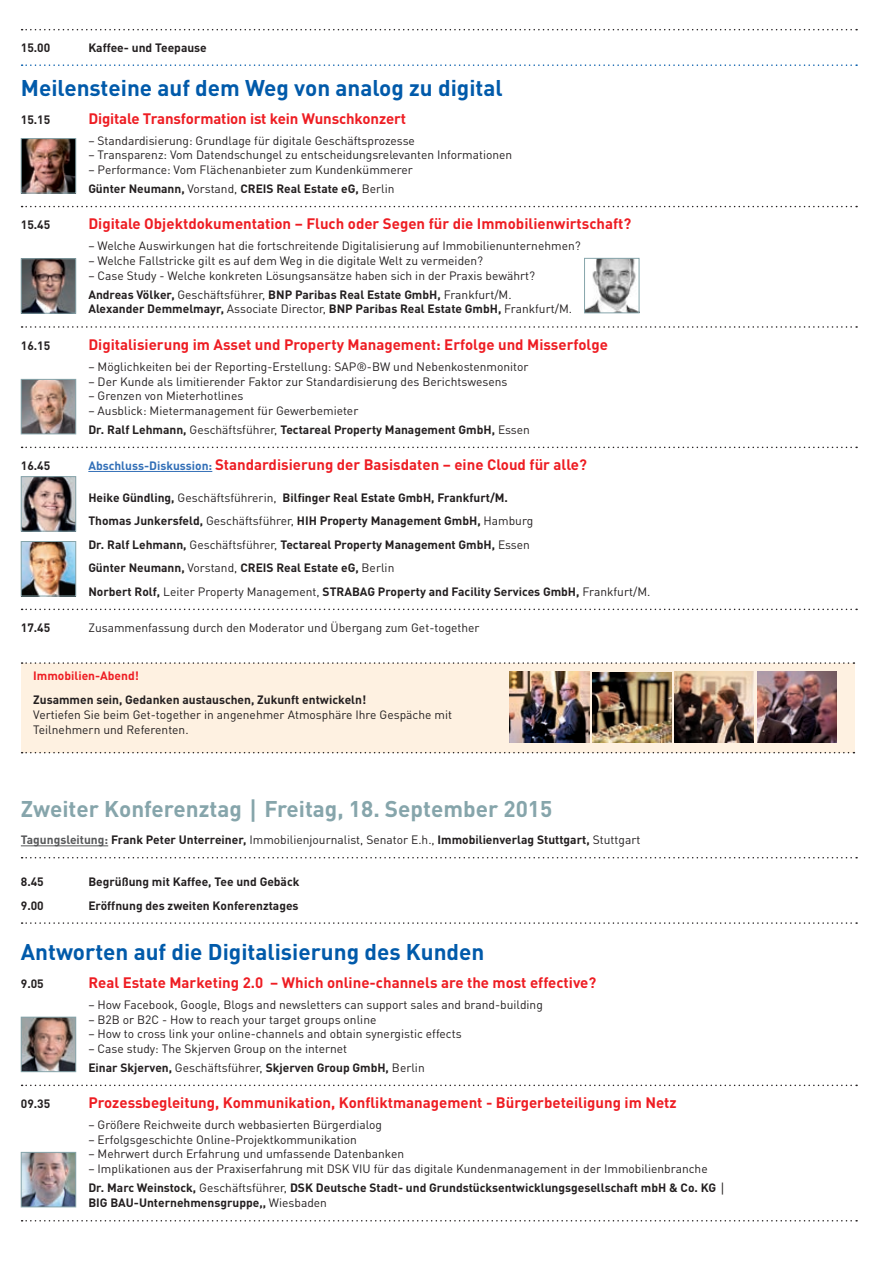
<style>
.page{position:relative;width:893px;height:1263px;background:#fff}
.page>*{position:absolute;margin:0;border:0;box-sizing:border-box;transform-origin:0 0}
.Programm_Subheadline{font:700 22.5px "DINOT";color:#015aaa}
.Programm_Subheadline-2{font:700 22.5px "DINOT";color:#86a5ab}
.Programm_Subheadline-3{font:700 15px "DINOT";color:#ee1d23}
.Programm_Subheadline-4{font:12px/15px "DINOT";color:#231f20}
.Programm_Subheadline-5{font:700 12px/15px "DINOT";color:#231f20}
.Programm_Subheadline-6{font:700 12px "DINOT";color:#ee1d23}
.s1{font-weight:400}
.s2{font-size:12px;color:#326fb7}
.s3{font-weight:700}
.s4{font-family:"Futura Std";font-weight:800}
.s5{color:#57585a}
.s6{font-family:"Futura Std";font-weight:400}
</style>
<div class="page">
<svg style="left:22px;top:29px;width:835px;height:1px"></svg>
<svg style="left:22px;top:64px;width:835px;height:2px"></svg>
<svg style="left:22px;top:206px;width:835px;height:1px"></svg>
<svg style="left:22px;top:326px;width:835px;height:2px"></svg>
<svg style="left:22px;top:447px;width:835px;height:1px"></svg>
<hr style="left:88px;top:471px;width:124px;height:1px;background:#326fb7">
<svg style="left:22px;top:609px;width:835px;height:1px"></svg>
<svg style="left:22px;top:857px;width:835px;height:1px"></svg>
<hr style="left:21px;top:845px;width:87px;height:1px;background:#57585a">
<svg style="left:22px;top:922px;width:835px;height:2px"></svg>
<svg style="left:22px;top:1084px;width:835px;height:2px"></svg>
<svg style="left:22px;top:1220px;width:835px;height:1px"></svg>
<div style="left:21px;top:663px;width:833px;height:90px;background:#fef1e1"></div>
<svg style="left:22px;top:752px;width:832px;height:1px"></svg>
<svg style="left:22px;top:662px;width:832px;height:2px"></svg>
<img style="left:675px;top:672px;width:79px;height:71px">
<img style="left:510px;top:672px;width:79px;height:71px">
<img style="left:592px;top:672px;width:79px;height:71px">
<img style="left:757px;top:672px;width:79px;height:71px">
<img style="left:23px;top:140px;width:51px;height:51px">
<div style="left:21px;top:138px;width:55px;height:55px;border:1px solid #86a5ab"></div>
<img style="left:23px;top:260px;width:51px;height:52px">
<div style="left:21px;top:258px;width:55px;height:56px;border:1px solid #86a5ab"></div>
<img style="left:586px;top:260px;width:51px;height:51px">
<div style="left:584px;top:258px;width:55px;height:55px;border:1px solid #86a5ab"></div>
<img style="left:23px;top:381px;width:51px;height:51px">
<div style="left:21px;top:379px;width:55px;height:55px;border:1px solid #86a5ab"></div>
<img style="left:23px;top:478px;width:51px;height:51px">
<div style="left:21px;top:476px;width:55px;height:55px;border:1px solid #86a5ab"></div>
<img style="left:23px;top:543px;width:51px;height:51px">
<div style="left:21px;top:541px;width:55px;height:55px;border:1px solid #86a5ab"></div>
<img style="left:23px;top:1019px;width:51px;height:51px">
<div style="left:21px;top:1017px;width:55px;height:55px;border:1px solid #86a5ab"></div>
<img style="left:23px;top:1154px;width:51px;height:51px">
<div style="left:21px;top:1152px;width:55px;height:55px;border:1px solid #86a5ab"></div>
<p class="Programm_Subheadline-5" style="left:21px;top:39px;width:31px">15.00</p>
<p class="Programm_Subheadline-5" style="left:88px;top:39px;width:120px">Kaffee- und Teepause</p>
<p class="Programm_Subheadline" style="left:21px;top:73px;width:483px">Meilensteine auf dem Weg von analog zu digital</p>
<p class="Programm_Subheadline-5" style="left:21px;top:111px;width:31px">15.15</p>
<p class="Programm_Subheadline-3" style="left:88px;top:108px;width:319px">Digitale Transformation ist kein Wunschkonzert</p>
<p class="Programm_Subheadline-4" style="left:88px;top:132px;width:328px">– Standardisierung: Grundlage für digitale Geschäftsprozesse</p>
<p class="Programm_Subheadline-4" style="left:88px;top:147px;width:425px">– Transparenz: Vom Datendschungel zu entscheidungsrelevanten Informationen</p>
<p class="Programm_Subheadline-4" style="left:88px;top:162px;width:326px">– Performance: Vom Flächenanbieter zum Kundenkümmerer</p>
<p class="Programm_Subheadline-5" style="left:88px;top:181px;width:308px">Günter Neumann, <span class="s1">Vorstand,</span> CREIS Real Estate eG, <span class="s1">Berlin</span></p>
<p class="Programm_Subheadline-5" style="left:21px;top:217px;width:31px">15.45</p>
<p class="Programm_Subheadline-3" style="left:88px;top:214px;width:545px">Digitale Objektdokumentation – Fluch oder Segen für die Immobilienwirtschaft?</p>
<p class="Programm_Subheadline-4" style="left:88px;top:238px;width:494px">– Welche Auswirkungen hat die fortschreitende Digitalisierung auf Immobilienunternehmen?</p>
<p class="Programm_Subheadline-4" style="left:88px;top:253px;width:396px">– Welche Fallstricke gilt es auf dem Weg in die digitale Welt zu vermeiden?</p>
<p class="Programm_Subheadline-4" style="left:88px;top:267px;width:448px">– Case Study - Welche konkreten Lösungsansätze haben sich in der Praxis bewährt?</p>
<p class="Programm_Subheadline-5" style="left:88px;top:286px;width:425px">Andreas Völker, <span class="s1">Geschäftsführer,</span> BNP Paribas Real Estate GmbH, <span class="s1">Frankfurt/M.</span></p>
<p class="Programm_Subheadline-5" style="left:88px;top:301px;width:485px">Alexander Demmelmayr, <span class="s1">Associate Director,</span> BNP Paribas Real Estate GmbH, <span class="s1">Frankfurt/M.</span></p>
<p class="Programm_Subheadline-5" style="left:21px;top:337px;width:31px">16.15</p>
<p class="Programm_Subheadline-3" style="left:88px;top:334px;width:521px">Digitalisierung im Asset und Property Management: Erfolge und Misserfolge</p>
<p class="Programm_Subheadline-4" style="left:88px;top:358px;width:442px">– Möglichkeiten bei der Reporting-Erstellung: SAP®-BW und Nebenkostenmonitor</p>
<p class="Programm_Subheadline-4" style="left:88px;top:373px;width:421px">– Der Kunde als limitierender Faktor zur Standardisierung des Berichtswesens</p>
<p class="Programm_Subheadline-4" style="left:88px;top:388px;width:156px">– Grenzen von Mieterhotlines</p>
<p class="Programm_Subheadline-4" style="left:88px;top:403px;width:272px">– Ausblick: Mietermanagement für Gewerbemieter</p>
<p class="Programm_Subheadline-5" style="left:88px;top:421px;width:443px">Dr. Ralf Lehmann, <span class="s1">Geschäftsführer,</span> Tectareal Property Management GmbH, <span class="s1">Essen</span></p>
<p class="Programm_Subheadline-5" style="left:21px;top:457px;width:31px">16.45</p>
<p class="Programm_Subheadline-3" style="left:88px;top:454px;width:500px"><span class="s2">Abschluss-Diskussion:</span> Standardisierung der Basisdaten – eine Cloud für alle?</p>
<p class="Programm_Subheadline-5" style="left:88px;top:489px;width:421px">Heike Gündling, <span class="s1">Geschäftsführerin,</span> Bilfinger Real Estate GmbH, Frankfurt/M.</p>
<p class="Programm_Subheadline-5" style="left:88px;top:513px;width:446px">Thomas Junkersfeld, <span class="s1">Geschäftsführer,</span> HIH Property Management GmbH, <span class="s1">Hamburg</span></p>
<p class="Programm_Subheadline-5" style="left:88px;top:536px;width:443px">Dr. Ralf Lehmann, <span class="s1">Geschäftsführer,</span> Tectareal Property Management GmbH, <span class="s1">Essen</span></p>
<p class="Programm_Subheadline-5" style="left:88px;top:560px;width:308px">Günter Neumann, <span class="s1">Vorstand,</span> CREIS Real Estate eG, <span class="s1">Berlin</span></p>
<p class="Programm_Subheadline-5" style="left:88px;top:583px;width:563px">Norbert Rolf, <span class="s1">Leiter Property Management,</span> STRABAG Property and Facility Services GmbH, <span class="s1">Frankfurt/M.</span></p>
<p class="Programm_Subheadline-5" style="left:21px;top:619px;width:31px">17.45</p>
<p class="Programm_Subheadline-4" style="left:88px;top:619px;width:393px">Zusammenfassung durch den Moderator und Übergang zum Get-together</p>
<p class="Programm_Subheadline-6" style="left:33px;top:668px;width:107px">Immobilien-Abend!</p>
<p class="Programm_Subheadline-4" style="left:33px;top:691px;width:420px"><span class="s3">Zusammen sein, Gedanken austauschen, Zukunft entwickeln!<br></span>Vertiefen Sie beim Get-together in angenehmer Atmosphäre Ihre Gespäche mit<br>Teilnehmern und Referenten.</p>
<p class="Programm_Subheadline-2" style="left:21px;top:793px;width:533px">Zweiter Konferenztag <span class="s4">|</span> Freitag, 18. September 2015</p>
<p class="Programm_Subheadline-5" style="left:21px;top:832px;width:621px"><span class="s5">Tagungsleitung:</span> Frank Peter Unterreiner, <span class="s1">Immobilienjournalist, Senator E.h.,</span> Immobilienverlag Stuttgart, <span class="s1">Stuttgart</span></p>
<p class="Programm_Subheadline-5" style="left:21px;top:874px;width:24px">8.45</p>
<p class="Programm_Subheadline-5" style="left:88px;top:874px;width:213px">Begrüßung mit Kaffee, Tee und Gebäck</p>
<p class="Programm_Subheadline-5" style="left:21px;top:897px;width:24px">9.00</p>
<p class="Programm_Subheadline-5" style="left:88px;top:897px;width:212px">Eröffnung des zweiten Konferenztages</p>
<p class="Programm_Subheadline" style="left:21px;top:937px;width:465px">Antworten auf die Digitalisierung des Kunden</p>
<p class="Programm_Subheadline-5" style="left:21px;top:975px;width:24px">9.05</p>
<p class="Programm_Subheadline-3" style="left:88px;top:972px;width:509px">Real Estate Marketing 2.0 – Which online-channels are the most effective?</p>
<p class="Programm_Subheadline-4" style="left:88px;top:996px;width:456px">– How Facebook, Google, Blogs and newsletters can support sales and brand-building</p>
<p class="Programm_Subheadline-4" style="left:88px;top:1011px;width:290px">– B2B or B2C - How to reach your target groups online</p>
<p class="Programm_Subheadline-4" style="left:88px;top:1026px;width:375px">– How to cross link your online-channels and obtain synergistic effects</p>
<p class="Programm_Subheadline-4" style="left:88px;top:1040px;width:260px">– Case study: The Skjerven Group on the internet</p>
<p class="Programm_Subheadline-5" style="left:88px;top:1059px;width:338px">Einar Skjerven, <span class="s1">Geschäftsführer,</span> Skjerven Group GmbH, <span class="s1">Berlin</span></p>
<p class="Programm_Subheadline-5" style="left:21px;top:1095px;width:31px">09.35</p>
<p class="Programm_Subheadline-3" style="left:88px;top:1092px;width:590px">Prozessbegleitung, Kommunikation, Konfliktmanagement - Bürgerbeteiligung im Netz</p>
<p class="Programm_Subheadline-4" style="left:88px;top:1116px;width:295px">– Größere Reichweite durch webbasierten Bürgerdialog</p>
<p class="Programm_Subheadline-4" style="left:88px;top:1131px;width:270px">– Erfolgsgeschichte Online-Projektkommunikation</p>
<p class="Programm_Subheadline-4" style="left:88px;top:1146px;width:317px">– Mehrwert durch Erfahrung und umfassende Datenbanken</p>
<p class="Programm_Subheadline-4" style="left:88px;top:1161px;width:621px">– Implikationen aus der Praxiserfahrung mit DSK VIU für das digitale Kundenmanagement in der Immobilienbranche</p>
<p class="Programm_Subheadline-5" style="left:88px;top:1180px;width:639px">Dr. Marc Weinstock, <span class="s1">Geschäftsführer,</span> DSK Deutsche Stadt- und Grundstücksentwicklungsgesellschaft mbH &amp; Co. KG <span class="s6">|<br></span>BIG BAU-Unternehmensgruppe,, <span class="s1">Wiesbaden</span></p>
</div>
